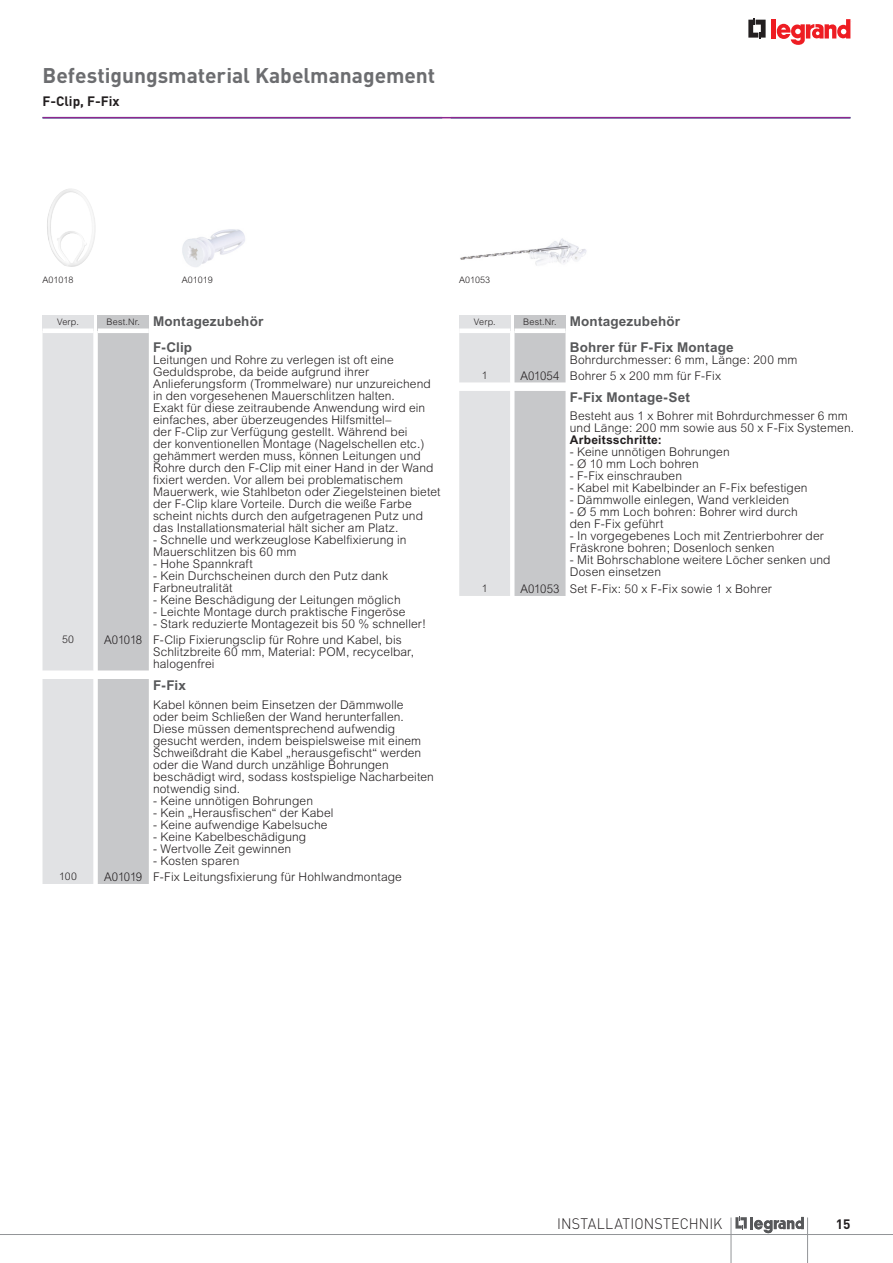
<style>
.page{position:relative;width:893px;height:1263px;background:#fff}
.page>*{position:absolute;margin:0;border:0;box-sizing:border-box;transform-origin:0 0}
.t1{font:700 21px "DIN Pro";color:#6c6d70}
.t2{font:300 15px "DIN Pro";letter-spacing:.005em;color:#231f20;scale:.95 1}
.t3{font:700 13.5px/25.2px "Arial";letter-spacing:.01em;color:#57585a}
.t4{font:700 13.5px "DIN Pro";color:#231f20}
.t5{font:300 12px/12px "Arial";letter-spacing:.01em;color:#231f20}
.t6{font:300 12px/12px "Arial";letter-spacing:.01em;color:#231f20;scale:.95 1}
.t7{font:700 12px "Arial";letter-spacing:.02em;color:#231f20}
.t8{font:300 10.5px "Arial";color:#231f20}
.t9{font:300 9px "Arial";color:#231f20}
.s1{font-weight:300;font-size:9px;color:#231f20}
</style>
<div class="page">
<hr style="left:807px;top:1217px;width:1px;height:46px;background:#939598">
<hr style="left:731px;top:1217px;width:1px;height:46px;background:#939598">
<svg style="left:748px;top:18px;width:18px;height:21px"></svg>
<hr style="left:772px;top:19px;width:4px;height:20px;background:#ee1d23">
<svg style="left:777px;top:19px;width:73px;height:26px"></svg>
<svg style="left:735px;top:1216px;width:69px;height:17px"></svg>
<hr style="left:43px;top:117px;width:807px;height:1px;background:#90268f">
<svg style="left:43px;top:316px;width:106px;height:354px;background:#d6d7d8"></svg>
<div style="left:43px;top:316px;width:51px;height:15px;background:#e1e2e4"></div>
<div style="left:43px;top:328px;width:51px;height:5px;background:#fff"></div>
<div style="left:98px;top:316px;width:51px;height:15px;background:#c7c8ca"></div>
<div style="left:98px;top:328px;width:51px;height:5px;background:#fff"></div>
<svg style="left:43px;top:679px;width:106px;height:205px;background:#d5d6d8"></svg>
<svg style="left:459px;top:316px;width:107px;height:66px;background:#d6d7d9"></svg>
<div style="left:459px;top:316px;width:51px;height:15px;background:#e1e2e4"></div>
<div style="left:459px;top:328px;width:51px;height:5px;background:#fff"></div>
<div style="left:514px;top:316px;width:52px;height:15px;background:#c7c8ca"></div>
<div style="left:514px;top:328px;width:52px;height:5px;background:#fff"></div>
<svg style="left:459px;top:391px;width:107px;height:205px;background:#d6d6d8"></svg>
<img style="left:460px;top:238px;width:127px;height:28px">
<img style="left:182px;top:229px;width:63px;height:38px">
<img style="left:47px;top:189px;width:49px;height:78px">
<hr style="left:0;top:1234px;width:893px;height:1px;background:#939598">
<h1 class="t1" style="left:43px;top:61px;width:394px">Befestigungsmaterial Kabelmanagement</h1>
<p class="t4" style="left:43px;top:92px;width:79px">F-Clip, F-Fix</p>
<p class="t9" style="left:43px;top:275px;width:33px">A01018</p>
<p class="t9" style="left:182px;top:275px;width:33px">A01019</p>
<p class="t9" style="left:459px;top:275px;width:33px">A01053</p>
<p class="t9" style="left:57px;top:317px;width:23px">Verp.</p>
<p class="t3" style="left:153px;top:309px;width:112px;text-indent:-47px"><span class="s1">Best.Nr.</span> Montagezubehör<br>F-Clip</p>
<p class="t5" style="left:153px;top:353px;width:289px">Leitungen und Rohre zu verlegen ist oft eine Geduldsprobe, da beide aufgrund ihrer Anlieferungsform (Trommelware) nur unzureichend in den vorgesehenen Mauerschlitzen halten.<br>Exakt für diese zeitraubende Anwendung wird ein einfaches, aber überzeugendes Hilfsmittel–<br>der F-Clip zur Verfügung gestellt. Während bei<br>der konventionellen Montage (Nagelschellen etc.) gehämmert werden muss, können Leitungen und Rohre durch den F-Clip mit einer Hand in der Wand fixiert werden. Vor allem bei problematischem Mauerwerk, wie Stahlbeton oder Ziegelsteinen bietet der F-Clip klare Vorteile. Durch die weiße Farbe scheint nichts durch den aufgetragenen Putz und das Installationsmaterial hält sicher am Platz.</p>
<p class="t5" style="left:153px;top:533px;width:255px">- Schnelle und werkzeuglose Kabelfixierung in<br>Mauerschlitzen bis 60 mm</p>
<p class="t5" style="left:153px;top:557px;width:101px">- Hohe Spannkraft</p>
<p class="t5" style="left:153px;top:569px;width:236px">- Kein Durchscheinen durch den Putz dank<br>Farbneutralität</p>
<p class="t5" style="left:153px;top:593px;width:249px">- Keine Beschädigung der Leitungen möglich</p>
<p class="t5" style="left:153px;top:605px;width:254px">- Leichte Montage durch praktische Fingeröse</p>
<p class="t5" style="left:153px;top:617px;width:274px">- Stark reduzierte Montagezeit bis 50 % schneller!</p>
<p class="t8" style="left:62px;top:633px;width:13px">50</p>
<p class="t6" style="left:153px;top:634px;width:276px;text-indent:-49px">A01018 F-Clip Fixierungsclip für Rohre und Kabel, bis<br>Schlitzbreite 60 mm, Material: POM, recycelbar, halogenfrei</p>
<p class="t3" style="left:153px;top:672px;width:34px">F-Fix</p>
<p class="t5" style="left:153px;top:698px;width:282px">Kabel können beim Einsetzen der Dämmwolle<br>oder beim Schließen der Wand herunterfallen.<br>Diese müssen dementsprechend aufwendig gesucht werden, indem beispielsweise mit einem Schweißdraht die Kabel „herausgefischt“ werden oder die Wand durch unzählige Bohrungen beschädigt wird, sodass kostspielige Nacharbeiten notwendig sind.</p>
<p class="t5" style="left:153px;top:794px;width:161px">- Keine unnötigen Bohrungen</p>
<p class="t5" style="left:153px;top:806px;width:182px">- Kein „Herausfischen“ der Kabel</p>
<p class="t5" style="left:153px;top:818px;width:176px">- Keine aufwendige Kabelsuche</p>
<p class="t5" style="left:153px;top:830px;width:155px">- Keine Kabelbeschädigung</p>
<p class="t5" style="left:153px;top:842px;width:140px">- Wertvolle Zeit gewinnen</p>
<p class="t5" style="left:153px;top:854px;width:88px">- Kosten sparen</p>
<p class="t8" style="left:59px;top:870px;width:19px">100</p>
<p class="t6" style="left:104px;top:871px;width:315px">A01019 F-Fix Leitungsfixierung für Hohlwandmontage</p>
<p class="t9" style="left:474px;top:317px;width:23px">Verp.</p>
<p class="t3" style="left:570px;top:309px;width:165px;text-indent:-47px"><span class="s1">Best.Nr.</span> Montagezubehör<br>Bohrer für F-Fix Montage</p>
<p class="t5" style="left:570px;top:353px;width:229px">Bohrdurchmesser: 6 mm, Länge: 200 mm</p>
<p class="t8" style="left:482px;top:369px;width:7px">1</p>
<p class="t6" style="left:520px;top:370px;width:213px">A01054 Bohrer 5 x 200 mm für F-Fix</p>
<p class="t3" style="left:570px;top:384px;width:122px">F-Fix Montage-Set</p>
<p class="t5" style="left:570px;top:410px;width:286px">Besteht aus 1 x Bohrer mit Bohrdurchmesser 6 mm und Länge: 200 mm sowie aus 50 x F-Fix Systemen.</p>
<p class="t7" style="left:570px;top:433px;width:93px">Arbeitsschritte:</p>
<p class="t5" style="left:570px;top:446px;width:161px">- Keine unnötigen Bohrungen</p>
<p class="t5" style="left:570px;top:458px;width:130px">- Ø 10 mm Loch bohren</p>
<p class="t5" style="left:570px;top:470px;width:114px">- F-Fix einschrauben</p>
<p class="t5" style="left:570px;top:482px;width:239px">- Kabel mit Kabelbinder an F-Fix befestigen</p>
<p class="t5" style="left:570px;top:494px;width:221px">- Dämmwolle einlegen, Wand verkleiden</p>
<p class="t5" style="left:570px;top:506px;width:229px">- Ø 5 mm Loch bohren: Bohrer wird durch den F-Fix geführt</p>
<p class="t5" style="left:570px;top:530px;width:256px">- In vorgegebenes Loch mit Zentrierbohrer der<br>Fräskrone bohren; Dosenloch senken</p>
<p class="t5" style="left:570px;top:554px;width:262px">- Mit Bohrschablone weitere Löcher senken und<br>Dosen einsetzen</p>
<p class="t8" style="left:482px;top:582px;width:7px">1</p>
<p class="t6" style="left:520px;top:583px;width:266px">A01053 Set F-Fix: 50 x F-Fix sowie 1 x Bohrer</p>
<p class="t2" style="left:557px;top:1213px;width:175px">INSTALLATIONSTECHNIK</p>
<p class="t4" style="left:836px;top:1214px;width:16px">15</p>
</div>
